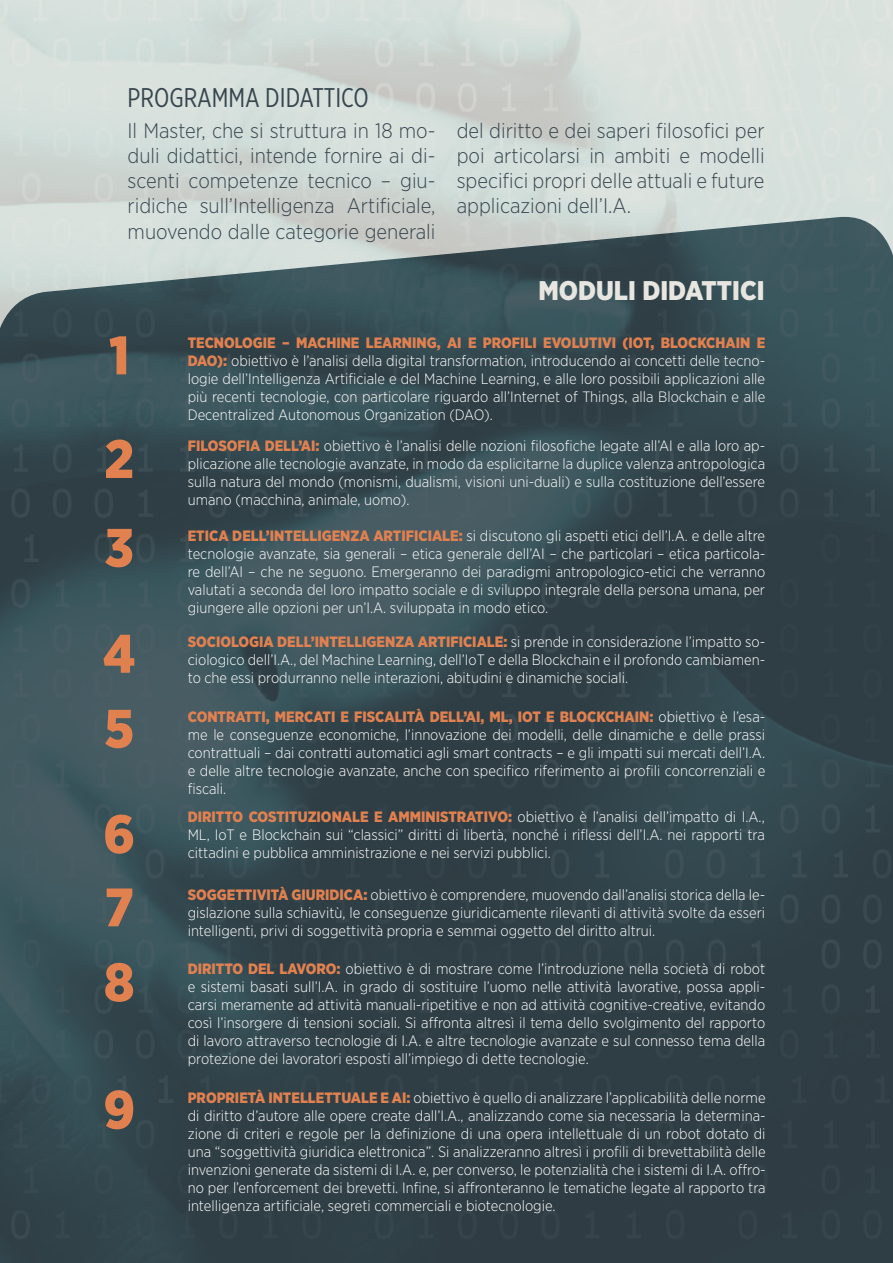
<style>
.page{position:relative;width:893px;height:1263px;background:#fff}
.page>*{position:absolute;margin:0;border:0;box-sizing:border-box;transform-origin:0 0}
.t1{font:900 54px "Gotham Narrow";color:#e28150}
.t2{font:27px "Gotham X Narrow";color:#37464e}
.t3{font:900 27px "Gotham Narrow";color:#e8e6e0}
.t4{font:300 21px/25.2px "Gotham Narrow";color:#37464e;text-align:justify}
.t5{font:300 15px/18px "Gotham Narrow";color:#fff;text-align:justify}
.s1{font-weight:900;color:#e28150}
</style>
<div class="page">
<img style="left:0;top:0;width:893px;height:1263px">
<h2 class="t2" style="left:128px;top:81px;width:243px">PROGRAMMA DIDATTICO</h2>
<h3 class="t4" style="left:128px;top:117px;width:309px">Il Master, che si struttura in 18 mo&shy;duli didattici, intende fornire ai di&shy;scenti competenze tecnico – giu&shy;ridiche sull’Intelligenza Artificiale, muovendo dalle categorie generali</h3>
<h3 class="t4" style="left:457px;top:117px;width:309px">del diritto e dei saperi fi losofici per poi articolarsi in ambiti e modelli specifici propri delle attuali e future applicazioni dell’I.A.</h3>
<h1 class="t1" style="left:109px;top:320px;width:22px">1</h1>
<h1 class="t1" style="left:104px;top:423px;width:31px">2</h1>
<h1 class="t1" style="left:105px;top:512px;width:31px">3</h1>
<h1 class="t1" style="left:103px;top:618px;width:34px">4</h1>
<h1 class="t1" style="left:104px;top:693px;width:31px">5</h1>
<h1 class="t1" style="left:103px;top:798px;width:33px">6</h1>
<h1 class="t1" style="left:105px;top:872px;width:30px">7</h1>
<h1 class="t1" style="left:104px;top:946px;width:32px">8</h1>
<h1 class="t1" style="left:103px;top:1074px;width:33px">9</h1>
<h2 class="t3" style="left:538px;top:273px;width:228px">MODULI DIDATTICI</h2>
<p class="t5" style="left:188px;top:334px;width:579px"><span class="s1">TECNOLOGIE – MACHINE LEARNING, AI E PROFILI EVOLUTIVI (IOT, BLOCKCHAIN E DAO):</span> obiettivo è l’analisi della digital transformation, introducendo ai concetti delle tecno&shy;logie dell’Intelligenza Artificiale e del Machine Learning, e alle loro possibili applicazioni alle più recenti tecnologie, con particolare riguardo all’Internet of Things, alla Blockchain e alle Decentralized Autonomous Organization (DAO).</p>
<p class="t5" style="left:188px;top:436px;width:579px"><span class="s1">FILOSOFIA DELL’AI:</span> obiettivo è l’analisi delle nozioni fi losofiche legate all’AI e alla loro ap&shy;plicazione alle tecnologie avanzate, in modo da esplicitarne la duplice valenza antropologica sulla natura del mondo (monismi, dualismi, visioni uni-duali) e sulla costituzione dell’essere umano (macchina, animale, uomo).</p>
<p class="t5" style="left:188px;top:526px;width:579px"><span class="s1">ETICA DELL’INTELLIGENZA ARTIFICIALE:</span> si discutono gli aspetti etici dell’I.A. e delle altre tecnologie avanzate, sia generali – etica generale dell’AI – che particolari – etica particola&shy;re dell’AI – che ne seguono. Emergeranno dei paradigmi antropologico-etici che verranno valutati a seconda del loro impatto sociale e di sviluppo integrale della persona umana, per giungere alle opzioni per un’I.A. sviluppata in modo etico.</p>
<p class="t5" style="left:188px;top:632px;width:579px"><span class="s1">SOCIOLOGIA DELL’INTELLIGENZA ARTIFICIALE:</span> si prende in considerazione l’impatto so&shy;ciologico dell’I.A., del Machine Learning, dell’IoT e della Blockchain e il profondo cambiamen-</p>
<p class="t5" style="left:188px;top:668px;width:442px">to che essi produrranno nelle interazioni, abitudini e dinamiche sociali.</p>
<p class="t5" style="left:188px;top:707px;width:579px"><span class="s1">CONTRATTI, MERCATI E FISCALITÀ DELL’AI, ML, IOT E BLOCKCHAIN:</span> obiettivo è l’esa&shy;me le conseguenze economiche, l’innovazione dei modelli, delle dinamiche e delle prassi contrattuali – dai contratti automatici agli smart contracts – e gli impatti sui mercati dell’I.A. e delle altre tecnologie avanzate, anche con specifico riferimento ai profi li concorrenziali e fiscali.</p>
<p class="t5" style="left:188px;top:807px;width:579px"><span class="s1">DIRITTO COSTITUZIONALE E AMMINISTRATIVO:</span> obiettivo è l’analisi dell’impatto di I.A.,<br>ML, IoT e Blockchain sui “classici” diritti di libertà, nonché i riflessi dell’I.A. nei rapporti tra</p>
<p class="t5" style="left:188px;top:843px;width:364px">cittadini e pubblica amministrazione e nei servizi pubblici.</p>
<p class="t5" style="left:188px;top:886px;width:579px"><span class="s1">SOGGETTIVITÀ GIURIDICA:</span> obiettivo è comprendere, muovendo dall’analisi storica della le&shy;gislazione sulla schiavitù, le conseguenze giuridicamente rilevanti di attività svolte da esseri</p>
<p class="t5" style="left:188px;top:922px;width:469px">intelligenti, privi di soggettività propria e semmai oggetto del diritto altrui.</p>
<p class="t5" style="left:188px;top:960px;width:579px"><span class="s1">DIRITTO DEL LAVORO:</span> obiettivo è di mostrare come l’introduzione nella società di robot e sistemi basati sull’I.A. in grado di sostituire l’uomo nelle attività lavorative, possa appli&shy;carsi meramente ad attività manuali-ripetitive e non ad attività cognitive-creative, evitando così l’insorgere di tensioni sociali. Si affronta altresì il tema dello svolgimento del rapporto di lavoro attraverso tecnologie di I.A. e altre tecnologie avanzate e sul connesso tema della protezione dei lavoratori esposti all’impiego di dette tecnologie.</p>
<p class="t5" style="left:188px;top:1088px;width:579px"><span class="s1">PROPRIETÀ INTELLETTUALE E AI:</span> obiettivo è quello di analizzare l’applicabilità delle norme di diritto d’autore alle opere create dall’I.A., analizzando come sia necessaria la determina&shy;zione di criteri e regole per la defi nizione di una opera intellettuale di un robot dotato di una “soggettività giuridica elettronica”. Si analizzeranno altresì i profi li di brevettabilità delle invenzioni generate da sistemi di I.A. e, per converso, le potenzialità che i sistemi di I.A. offro&shy;no per l’enforcement dei brevetti. Infi ne, si affronteranno le tematiche legate al rapporto tra intelligenza artificiale, segreti commerciali e biotecnologie.</p>
</div>
